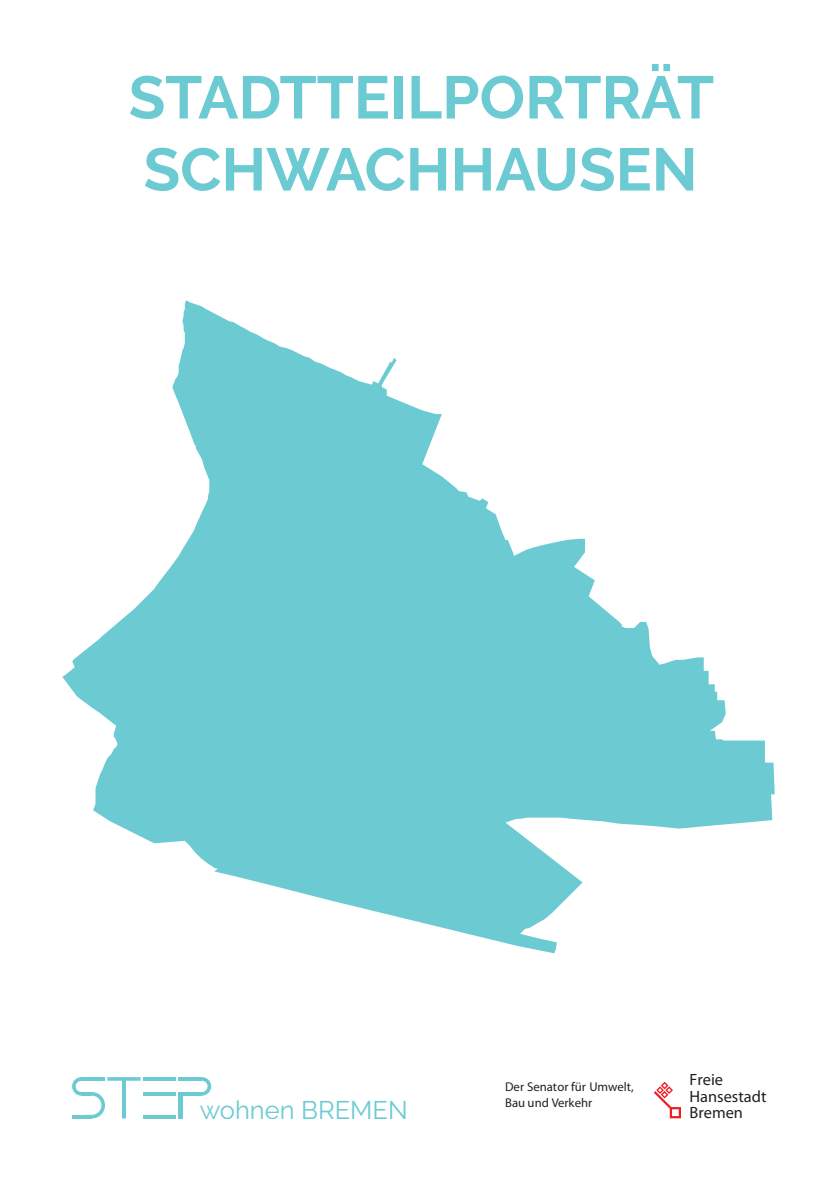
<style>
.page{position:relative;width:840px;height:1191px;background:#fff}
.page>*{position:absolute;margin:0;border:0;box-sizing:border-box;transform-origin:0 0}
.t1{font:700 60px "Raleway";color:#6ccad3}
.t2{font:25.4px "Raleway";color:#6ccad3}
.t3{font:700 16.4px/16.4px "Syntax";color:#231f20}
.t4{font:700 12.8px/16.4px "Syntax";color:#231f20}
</style>
<div class="page">
<svg style="left:62px;top:300px;width:712px;height:653px;fill:#6ccad3"></svg>
<svg style="left:194px;top:1077px;width:17px;height:18px"></svg>
<hr style="left:143px;top:1092px;width:33px;height:3px;background:#6ccad3">
<hr style="left:178px;top:1092px;width:4px;height:26px;background:#6ccad3">
<hr style="left:178px;top:1077px;width:24px;height:3px;background:#6ccad3">
<hr style="left:181px;top:1092px;width:21px;height:3px;background:#6ccad3">
<svg style="left:143px;top:1115px;width:33px;height:3px"></svg>
<hr style="left:143px;top:1077px;width:33px;height:3px;background:#6ccad3">
<svg style="left:72px;top:1077px;width:68px;height:41px"></svg>
<svg style="left:653px;top:1081px;width:28px;height:38px"></svg>
<p class="t1" style="left:128px;top:63px;width:586px">STADTTEILPORTRÄT</p>
<p class="t1" style="left:143px;top:135px;width:555px">SCHWACHHAUSEN</p>
<p class="t2" style="left:199px;top:1095px;width:209px">wohnen BREMEN</p>
<p class="t4" style="left:505px;top:1078px;width:130px">Der Senator für Umwelt,<br>Bau und Verkehr</p>
<p class="t3" style="left:689px;top:1071px;width:78px">Freie<br>Hansestadt<br>Bremen</p>
</div>
